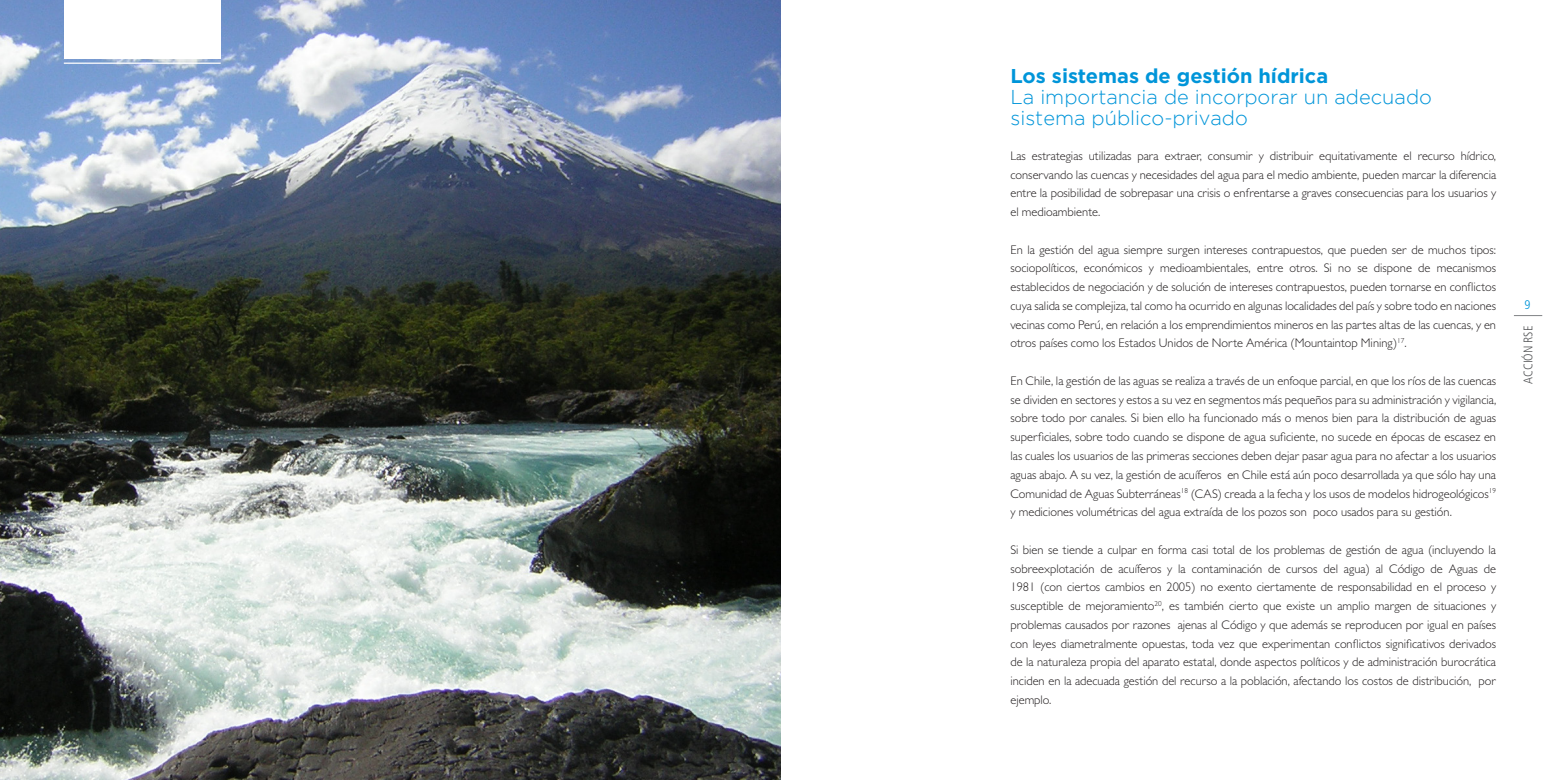
<style>
.page{position:relative;width:1560px;height:780px;background:#fff}
.page>*{position:absolute;margin:0;border:0;box-sizing:border-box;transform-origin:0 0}
.t1{font:300 20px/21.2px "Gotham";color:#0095d9}
.t2{font:700 20px "Gotham";color:#0095d9}
.t3{font:300 12.5px/18.8px "Gill Sans MT Pro";color:#231f20;text-align:justify}
.t4{font:300 condensed 12.5px "Frutiger LT Std";color:#57585a}
.t5{font:300 condensed 12.5px "Frutiger LT Std";color:#0095d9}
</style>
<div class="page">
<img style="left:0;top:0;width:780px;height:780px">
<hr style="left:64px;top:63px;width:157px;height:1px;background:#fff">
<div style="left:64px;top:0;width:157px;height:58px;background:#fff"></div>
<svg style="left:1514px;top:315px;width:27px;height:1px"></svg>
<p class="t2" style="left:1010px;top:64px;width:319px">Los sistemas de gestión hídrica</p>
<p class="t1" style="left:1010px;top:86px;width:423px">La importancia de incorporar un adecuado sistema público-privado</p>
<p class="t3" style="left:1010px;top:146px;width:487px">Las estrategias utilizadas para extraer, consumir y distribuir equitativamente el recurso hídrico, conservando las cuencas y necesidades del agua para el medio ambiente, pueden marcar la diferencia entre la posibilidad de sobrepasar una crisis o enfrentarse a graves consecuencias para los usuarios y el medioambiente.</p>
<p class="t3" style="left:1010px;top:240px;width:487px">En la gestión del agua siempre surgen intereses contrapuestos, que pueden ser de muchos tipos: sociopolíticos, económicos y medioambientales, entre otros. Si no se dispone de mecanismos establecidos de negociación y de solución de intereses contrapuestos, pueden tornarse en conflictos cuya salida se complejiza, tal como ha ocurrido en algunas localidades del país y sobre todo en naciones vecinas como Perú, en relación a los emprendimientos mineros en las partes altas de las cuencas, y en otros países como los Estados Unidos de Norte América (Mountaintop Mining)<sup>17</sup>.</p>
<p class="t3" style="left:1010px;top:371px;width:487px">En Chile, la gestión de las aguas se realiza a través de un enfoque parcial, en que los ríos de las cuencas se dividen en sectores y estos a su vez en segmentos más pequeños para su administración y vigilancia, sobre todo por canales. Si bien ello ha funcionado más o menos bien para la distribución de aguas superficiales, sobre todo cuando se dispone de agua suficiente, no sucede en épocas de escasez en las cuales los usuarios de las primeras secciones deben dejar pasar agua para no afectar a los usuarios aguas abajo. A su vez, la gestión de acuíferos en Chile está aún poco desarrollada ya que sólo hay una Comunidad de Aguas Subterráneas<sup>18</sup> (CAS) creada a la fecha y los usos de modelos hidrogeológicos<sup>19 </sup>y mediciones volumétricas del agua extraída de los pozos son poco usados para su gestión.</p>
<p class="t3" style="left:1010px;top:540px;width:487px">Si bien se tiende a culpar en forma casi total de los problemas de gestión de agua (incluyendo la sobreexplotación de acuíferos y la contaminación de cursos del agua) al Código de Aguas de 1981 (con ciertos cambios en 2005) no exento ciertamente de responsabilidad en el proceso y susceptible de mejoramiento<sup>20</sup>, es también cierto que existe un amplio margen de situaciones y problemas causados por razones ajenas al Código y que además se reproducen por igual en países con leyes diametralmente opuestas, toda vez que experimentan conflictos significativos derivados de la naturaleza propia del aparato estatal, donde aspectos políticos y de administración burocrática inciden en la adecuada gestión del recurso a la población, afectando los costos de distribución, por ejemplo.</p>
<p class="t5" style="left:1524px;top:298px;width:8px">9</p>
<p class="t4" style="left:1520px;top:383px;width:59px;rotate:-90deg">ACCIÓN RSE</p>
</div>
